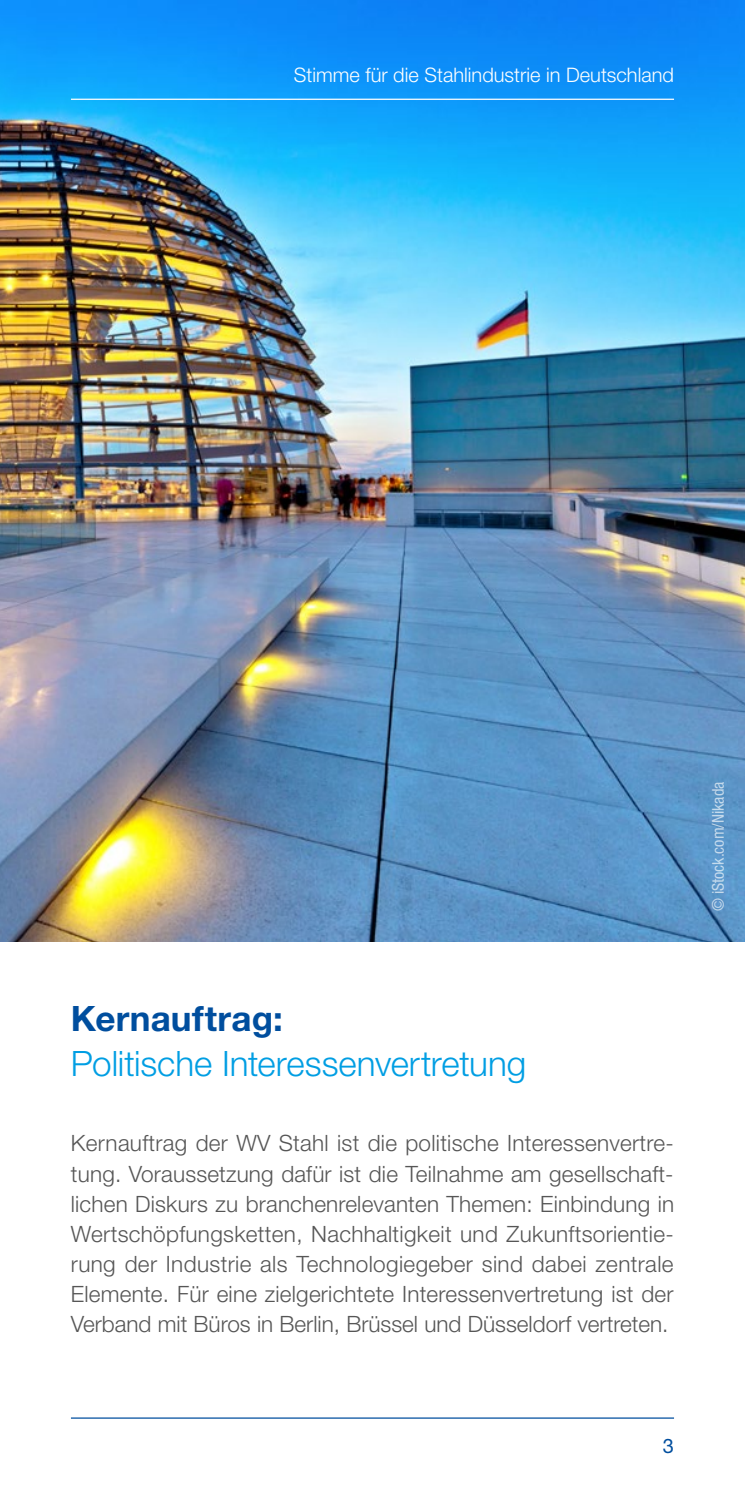
<style>
.page{position:relative;width:745px;height:1489px;background:#fff}
.page>*{position:absolute;margin:0;border:0;box-sizing:border-box;transform-origin:0 0}
.t1{font:300 35px "Helvetica Neue";letter-spacing:-.005em;color:#009ee3}
.t2{font:700 35px "Helvetica Neue";letter-spacing:.005em;color:#004e9e}
.t3{font:300 22.5px/30px "Helvetica Neue";color:#565656;text-align:justify}
.t4{font:300 20px "Helvetica Neue";color:#fff}
.t5{font:20px "Helvetica Neue";color:#004e9e}
.t6{font:condensed 16.25px "Helvetica Neue";color:#fff}
</style>
<div class="page">
<hr style="left:71px;top:1417px;width:602px;height:1px;background:#004e9e">
<img style="left:0;top:0;width:744px;height:941px">
<hr style="left:71px;top:99px;width:602px;height:1px;background:#fff">
<p class="t4" style="left:294px;top:63px;width:381px">Stimme für die Stahlindustrie in Deutschland</p>
<h1 class="t2" style="left:71px;top:997px;width:213px">Kernauftrag:</h1>
<h1 class="t1" style="left:71px;top:1042px;width:456px">Politische Interessenvertretung</h1>
<p class="t3" style="left:71px;top:1127px;width:604px">Kernauftrag der WV Stahl ist die politische Interessenvertre&shy;tung. Voraussetzung dafür ist die Teilnahme am gesellschaft&shy;lichen Diskurs zu branchenrelevanten Themen: Einbindung in Wertschöpfungsketten, Nachhaltigkeit und Zukunftsorientie&shy;rung der Industrie als Technologiegeber sind dabei zentrale Elemente. Für eine zielgerichtete Interessenvertretung ist der Verband mit Büros in Berlin, Brüssel und Düsseldorf vertreten.</p>
<p class="t6" style="left:708px;top:911px;width:131px;rotate:-90deg">© iStock.com/Nikada</p>
<p class="t5" style="left:662px;top:1434px;width:13px">3</p>
</div>
